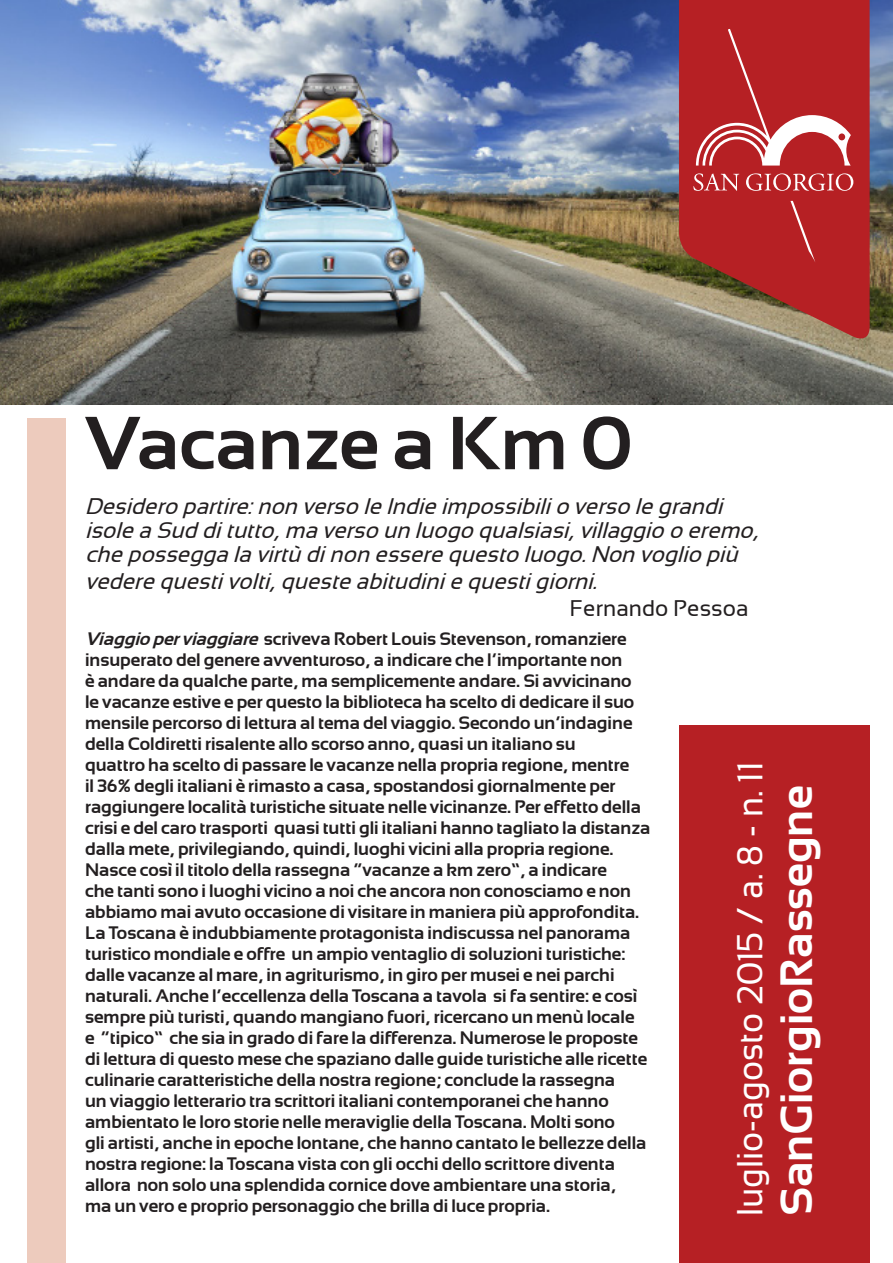
<style>
.page{position:relative;width:893px;height:1263px;background:#fff}
.page>*{position:absolute;margin:0;border:0;box-sizing:border-box;transform-origin:0 0}
.t1{font:700 75px "Sansation";color:#231f20}
.t2{font:700 45px "Sansation";color:#fff}
.t3{font:36px "Sansation";color:#fff;scale:.95 1}
.t4{font:italic 22.5px/24px "Sansation";color:#231f20}
.t5{font:22.5px "Sansation";color:#231f20}
.t6{font:700 18px/21px "Sansation";color:#231f20}
.s1{font-style:italic}
</style>
<div class="page">
<img style="left:0;top:0;width:893px;height:404px">
<svg style="left:679px;top:0;width:191px;height:345px;fill:#b62024"></svg>
<div style="left:679px;top:725px;width:191px;height:538px;background:#b62024"></div>
<svg style="left:693px;top:29px;width:160px;height:234px"></svg>
<div style="left:27px;top:419px;width:38px;height:844px;background:#edcbbd"></div>
<p class="t1" style="left:85px;top:400px;width:547px">Vacanze a Km 0</p>
<p class="t4" style="left:85px;top:494px;width:681px">Desidero partire:non verso leIndieimpossibilio verso legrandi isoleaSud ditutto,maverso un luogo qualsiasi,villaggio o eremo, cheposseggalavirtù dinon esserequesto luogo.Non voglio più</p>
<p class="t4" style="left:85px;top:569px;width:520px">vederequestivolti,questeabitudiniequestigiorni.</p>
<p class="t5" style="left:570px;top:596px;width:180px">Fernando Pessoa</p>
<p class="t6" style="left:85px;top:628px;width:567px"><span class="s1">Viaggio perviaggiare</span>scriveva Robert Louis Stevenson, romanziere insuperato del genere avventuroso, a indicare che l’importante non<br>è andare da qualche parte, ma semplicemente andare. Si avvicinano<br>le vacanze estive e per questo la biblioteca ha scelto di dedicare il suo mensile percorso di lettura al tema del viaggio. Secondo un’indagine della Coldiretti risalente allo scorso anno, quasi un italiano su<br>quattro ha scelto di passare le vacanze nella propria regione, mentre<br>il 36% degli italiani è rimasto a casa, spostandosi giornalmente per raggiungere località turistiche situate nelle vicinanze. Per effetto della crisi e del caro trasporti quasi tutti gli italiani hanno tagliato la distanza dalla mete, privilegiando, quindi, luoghi vicini alla propria regione.<br>Nasce così il titolo della rassegna “vacanze a km zero”, a indicare<br>che tanti sono i luoghi vicino a noi che ancora non conosciamo e non abbiamo mai avuto occasione di visitare in maniera più approfondita.<br>La Toscana è indubbiamente protagonista indiscussa nel panorama turistico mondiale e offre un ampio ventaglio di soluzioni turistiche: dalle vacanze al mare, in agriturismo, in giro per musei e nei parchi naturali. Anche l’eccellenza della Toscana a tavola si fa sentire: e così sempre più turisti, quando mangiano fuori, ricercano un menù locale<br>e “tipico” che sia in grado di fare la differenza. Numerose le proposte di lettura di questo mese che spaziano dalle guide turistiche alle ricette culinarie caratteristiche della nostra regione; conclude la rassegna<br>un viaggio letterario tra scrittori italiani contemporanei che hanno ambientato le loro storie nelle meraviglie della Toscana. Molti sono</p>
<p class="t6" style="left:85px;top:1132px;width:563px">gli artisti, anche in epoche lontane, che hanno cantato le bellezze della nostra regione: la Toscana vista con gli occhi dello scrittore diventa allora non solo una splendida cornice dove ambientare una storia,</p>
<p class="t6" style="left:85px;top:1195px;width:467px">ma un vero e proprio personaggio che brilla di luce propria.</p>
<p class="t3" style="left:730px;top:1216px;width:480px;rotate:-90deg">luglio-agosto 2015 / a. 8 - n. 11</p>
<p class="t2" style="left:771px;top:1216px;width:433px;rotate:-90deg">SanGiorgioRassegne</p>
</div>
